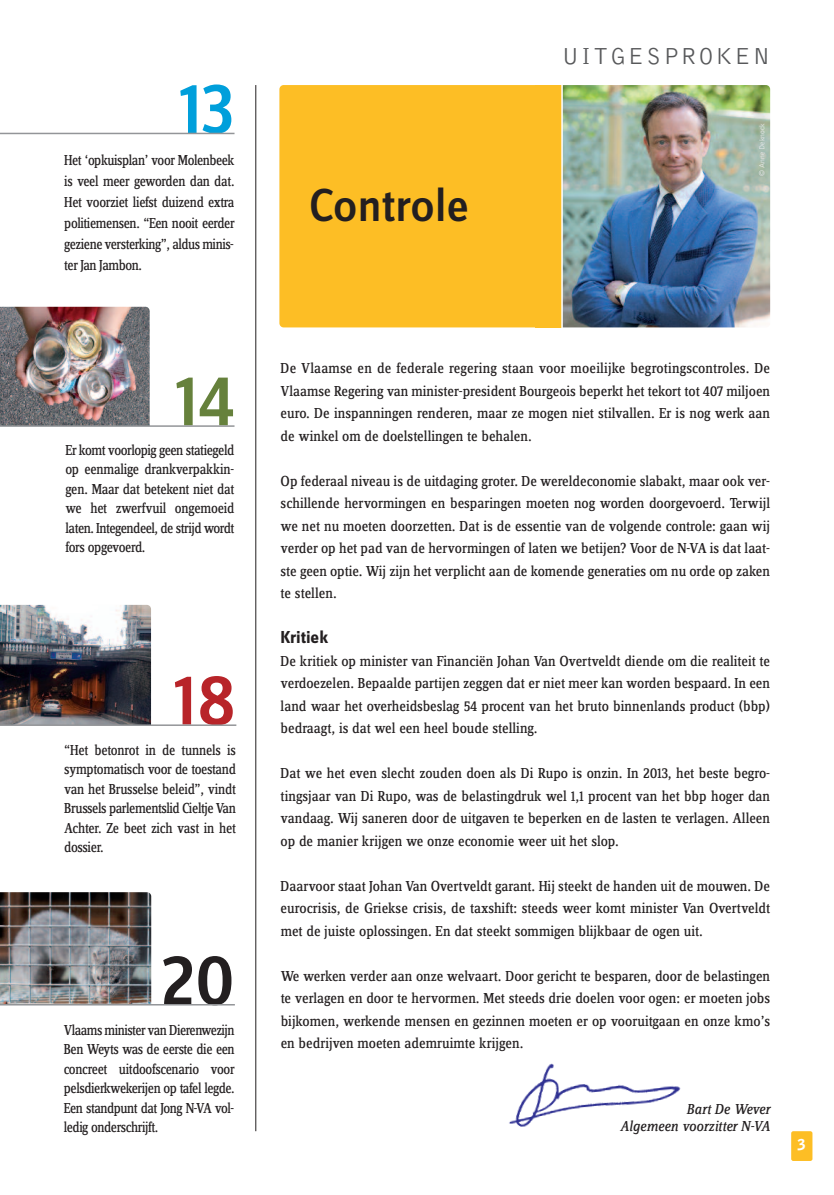
<style>
.page{position:relative;width:834px;height:1195px;background:#fff}
.page>*{position:absolute;margin:0;border:0;box-sizing:border-box;transform-origin:0 0}
.t1{font:500 75px "Zine Sans Dis";color:#b82429}
.t2{font:500 75px "Zine Sans Dis";color:#009fdb}
.t3{font:500 75px "Zine Sans Dis";color:#231f20}
.t4{font:500 75px "Zine Sans Dis";color:#66813c}
.t5{font:500 48px "Zine Sans Dis";color:#231f20}
.t6{font:300 24px "Bell Gothic Std";letter-spacing:.1em;color:#57585a}
.t7{font:700 18px "Zine Sans Dis";color:#231f20}
.t8{font:15px/22.5px "Zine Serif Dis";letter-spacing:-.01em;color:#231f20;text-align:justify}
.t9{font:15px/21px "Zine Serif Dis";letter-spacing:-.01em;color:#231f20;text-align:justify;scale:.94 1}
.t10{font:15px/19.5px "Zine Serif Dis";letter-spacing:-.01em;color:#231f20;text-align:justify;scale:.95 1}
.t11{font:italic 15px/16.5px "Zine Serif Dis";letter-spacing:-.01em;color:#231f20;text-align:right}
.t12{font:900 15px "Bell Gothic Std";color:#fff}
.t13{font:300 7.5px "Bell Gothic Std";color:#ececee}
</style>
<div class="page">
<img style="left:557px;top:85px;width:213px;height:242px;border-radius:4px">
<div style="left:791px;top:1131px;width:21px;height:30px;background:#fdbe25;border-radius:2px"></div>
<div style="left:279px;top:85px;width:276px;height:242px;background:#fdbe25;border-radius:4px"></div>
<div style="left:535px;top:85px;width:26px;height:242px;background:#fdbe25"></div>
<hr style="left:561px;top:80px;width:1px;height:256px;background:#fff">
<img style="left:0;top:307px;width:150px;height:118px">
<img style="left:0;top:892px;width:151px;height:112px">
<img style="left:0;top:605px;width:151px;height:119px">
<hr style="left:0;top:133px;width:234px;height:1px;background:#939598">
<hr style="left:255px;top:85px;width:1px;height:1046px;background:#231f20">
<img style="left:509px;top:1063px;width:172px;height:64px">
<hr style="left:0;top:724px;width:236px;height:2px;background:#939598">
<hr style="left:0;top:1004px;width:235px;height:1px;background:#939598">
<hr style="left:0;top:425px;width:234px;height:2px;background:#939598">
<h1 class="t2" style="left:179px;top:83px;width:57px">13</h1>
<p class="t9" style="left:64px;top:150px;width:183px">Het ‘opkuisplan’ voor Molenbeek is veel meer geworden dan dat.<br>Het voorziet liefst duizend extra politiemensen. “Een nooit eerder geziene versterking”, aldus minis&shy;ter Jan Jambon.</p>
<h1 class="t4" style="left:175px;top:375px;width:61px">14</h1>
<p class="t10" style="left:65px;top:441px;width:179px">Er komt voorlopig geen statiegeld op eenmalige drankverpakkin&shy;gen. Maar dat betekent niet dat we het zwerfvuil ongemoeid laten. Integendeel, de strijd wordt fors opgevoerd.</p>
<h1 class="t1" style="left:173px;top:674px;width:64px">18</h1>
<p class="t10" style="left:64px;top:741px;width:182px">“Het betonrot in de tunnels is symptomatisch voor de toestand van het Brusselse beleid”, vindt Brussels parlementslid Cieltje Van Achter. Ze beet zich vast in het dossier.</p>
<h1 class="t3" style="left:160px;top:954px;width:76px">20</h1>
<p class="t9" style="left:64px;top:1021px;width:183px;line-height:19.5px">Vlaams ministervan Dierenwezijn Ben Weyts was de eerste die een concreet uitdoofscenario voor pelsdierkwekerijen op tafel legde.<br>Een standpunt dat Jong N-VA vol&shy;ledig onderschrijft.</p>
<h2 class="t5" style="left:309px;top:189px;width:161px">Controle</h2>
<h3 class="t6" style="left:561px;top:47px;width:210px">UITGESPROKEN</h3>
<p class="t13" style="left:759px;top:176px;width:54px;rotate:-90deg">© Anne Deknock</p>
<p class="t8" style="left:280px;top:358px;width:491px">De Vlaamse en de federale regering staan voor moeilijke begrotingscontroles. De Vlaamse Regering van minister-president Bourgeois beperkt het tekort tot 407 miljoen euro. De inspanningen renderen, maar ze mogen niet stilvallen. Er is nog werk aan de winkel om de doelstellingen te behalen.</p>
<p class="t8" style="left:280px;top:471px;width:491px">Op federaal niveau is de uitdaging groter. De wereldeconomie slabakt, maar ook ver&shy;schillende hervormingen en besparingen moeten nog worden doorgevoerd. Terwijl we net nu moeten doorzetten. Dat is de essentie van de volgende controle: gaan wij verder op het pad van de hervormingen of laten we betijen? Voor de N-VA is dat laat&shy;ste geen optie. Wij zijn het verplicht aan de komende generaties om nu orde op zaken te stellen.</p>
<p class="t7" style="left:280px;top:631px;width:49px">Kritiek</p>
<p class="t8" style="left:280px;top:651px;width:491px">De kritiek op minister van Financiën Johan Van Overtveldt diende om die realiteit te verdoezelen. Bepaalde partijen zeggen dat er niet meer kan worden bespaard. In een land waar het overheidsbeslag 54 procent van het bruto binnenlands product (bbp) bedraagt, is dat wel een heel boude stelling.</p>
<p class="t8" style="left:280px;top:763px;width:491px">Dat we het even slecht zouden doen als Di Rupo is onzin. In 2013, het beste begro&shy;tingsjaar van Di Rupo, was de belastingdruk wel 1,1 procent van het bbp hoger dan vandaag. Wij saneren door de uitgaven te beperken en de lasten te verlagen. Alleen op de manier krijgen we onze economie weer uit het slop.</p>
<p class="t8" style="left:280px;top:876px;width:491px">Daarvoor staat Johan Van Overtveldt garant. Hij steekt de handen uit de mouwen. De eurocrisis, de Griekse crisis, de taxshift: steeds weer komt minister Van Overtveldt met de juiste oplossingen. En dat steekt sommigen blijkbaar de ogen uit.</p>
<p class="t8" style="left:280px;top:966px;width:491px">We werken verder aan onze welvaart. Door gericht te besparen, door de belastingen te verlagen en door te hervormen. Met steeds drie doelen voor ogen: er moeten jobs bijkomen, werkende mensen en gezinnen moeten er op vooruitgaan en onze kmo’s en bedrijven moeten ademruimte krijgen.</p>
<p class="t11" style="left:619px;top:1102px;width:152px">Bart De Wever<br>Algemeen voorzitter N-VA</p>
<p class="t12" style="left:797px;top:1139px;width:10px">3</p>
</div>
